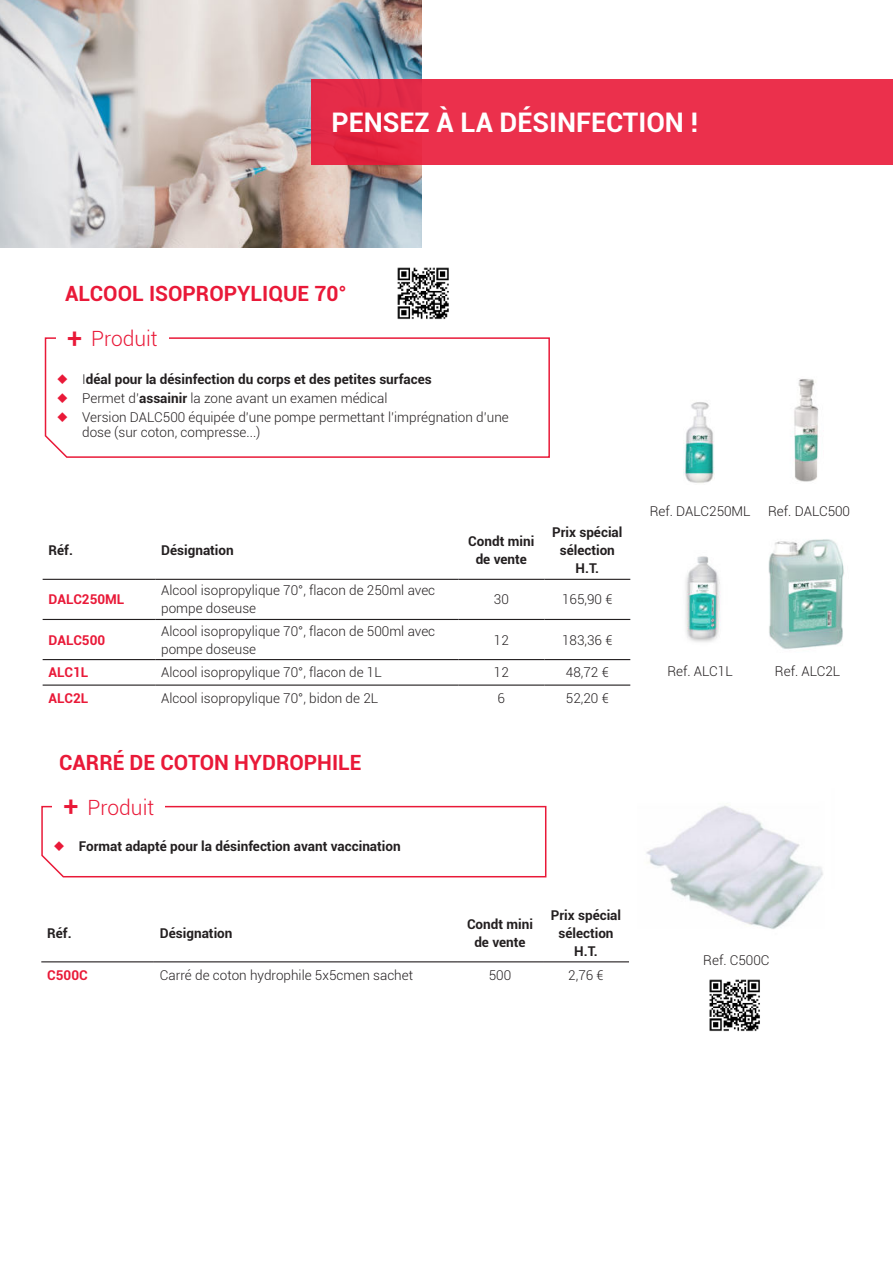
<style>
.page{position:relative;width:893px;height:1263px;background:#fff}
.page>*{position:absolute;margin:0;border:0;box-sizing:border-box;transform-origin:0 0}
.t1{font:700 27px "Roboto";color:#fff}
.t2{font:700 21px "Roboto";color:#e91938}
.t3{font:300 21px "Roboto";color:#e91938}
.t4{font:300 13.5px/19.2px "Roboto";color:#231f20}
.t5{font:700 13.5px/18px "Roboto";color:#231f20;text-align:center}
.t6{font:700 13.5px "Roboto";color:#e91938}
.s1{font-weight:500;font-size:27px}
.s2{font-weight:700}
</style>
<div class="page">
<svg style="left:44px;top:337px;width:506px;height:121px"></svg>
<div style="left:56px;top:311px;width:112px;height:43px;background:#fff"></div>
<hr style="left:43px;top:579px;width:112px;height:1px;background:#231f20">
<hr style="left:155px;top:579px;width:303px;height:1px;background:#231f20">
<hr style="left:458px;top:579px;width:86px;height:1px;background:#231f20">
<hr style="left:544px;top:579px;width:86px;height:1px;background:#231f20">
<hr style="left:43px;top:619px;width:112px;height:1px;background:#231f20">
<hr style="left:155px;top:619px;width:303px;height:1px;background:#231f20">
<hr style="left:458px;top:619px;width:86px;height:1px;background:#231f20">
<hr style="left:544px;top:619px;width:86px;height:1px;background:#231f20">
<hr style="left:43px;top:659px;width:112px;height:1px;background:#231f20">
<hr style="left:155px;top:659px;width:303px;height:1px;background:#231f20">
<hr style="left:458px;top:659px;width:86px;height:1px;background:#231f20">
<hr style="left:544px;top:659px;width:86px;height:1px;background:#231f20">
<hr style="left:43px;top:684px;width:112px;height:2px;background:#231f20">
<hr style="left:155px;top:684px;width:303px;height:2px;background:#231f20">
<hr style="left:458px;top:684px;width:86px;height:2px;background:#231f20">
<hr style="left:544px;top:684px;width:86px;height:2px;background:#231f20">
<img style="left:685px;top:556px;width:35px;height:86px">
<img style="left:768px;top:539px;width:76px;height:110px">
<img style="left:683px;top:402px;width:31px;height:81px">
<img style="left:790px;top:378px;width:29px;height:104px">
<img style="left:0;top:0;width:421px;height:248px">
<div style="left:311px;top:79px;width:582px;height:86px;background:#eb304c"></div>
<hr style="left:41px;top:961px;width:113px;height:1px;background:#231f20">
<hr style="left:154px;top:961px;width:303px;height:1px;background:#231f20">
<hr style="left:457px;top:961px;width:86px;height:1px;background:#231f20">
<hr style="left:543px;top:961px;width:86px;height:1px;background:#231f20">
<img style="left:646px;top:805px;width:177px;height:124px">
<img style="left:709px;top:979px;width:51px;height:53px">
<img style="left:397px;top:267px;width:52px;height:53px">
<svg style="left:58px;top:374px;width:10px;height:10px"></svg>
<svg style="left:58px;top:393px;width:10px;height:10px"></svg>
<svg style="left:58px;top:412px;width:10px;height:10px"></svg>
<svg style="left:41px;top:805px;width:506px;height:73px"></svg>
<h1 class="t1" style="left:331px;top:111px;width:368px">PENSEZ À LA DÉSINFECTION !</h1>
<h2 class="t2" style="left:65px;top:285px;width:283px">ALCOOL ISOPROPYLIQUE 70°</h2>
<h2 class="t3" style="left:67px;top:329px;width:92px"><span class="s1">+</span> Produit</h2>
<p class="t4" style="left:82px;top:370px;width:428px">I<span class="s2">déal pour la désinfection du corps et des petites surfaces<br></span>Permet d’<span class="s2">assainir</span> la zone avant un examen médical<br>Version DALC500 équipée d’une pompe permettant l’imprégnation d’une</p>
<p class="t4" style="left:82px;top:422px;width:180px">dose (sur coton, compresse...)</p>
<p class="t5" style="left:49px;top:543px;width:26px">Réf.</p>
<p class="t5" style="left:161px;top:543px;width:74px">Désignation</p>
<p class="t5" style="left:468px;top:534px;width:67px">Condt mini de vente</p>
<p class="t5" style="left:552px;top:525px;width:72px">Prix spécial sélection<br>H.T.</p>
<p class="t6" style="left:49px;top:594px;width:77px">DALC250ML</p>
<p class="t4" style="left:161px;top:581px;width:275px;line-height:18px">Alcool isopropylique 70°, flacon de 250ml avec pompe doseuse</p>
<p class="t4" style="left:494px;top:591px;width:16px">30</p>
<p class="t4" style="left:562px;top:590px;width:52px">165,90 €</p>
<p class="t6" style="left:49px;top:634px;width:58px">DALC500</p>
<p class="t4" style="left:161px;top:621px;width:275px;line-height:18px">Alcool isopropylique 70°, flacon de 500ml avec pompe doseuse</p>
<p class="t4" style="left:494px;top:631px;width:16px">12</p>
<p class="t4" style="left:562px;top:630px;width:52px">183,36 €</p>
<p class="t6" style="left:49px;top:667px;width:41px">ALC1L</p>
<p class="t4" style="left:161px;top:662px;width:222px">Alcool isopropylique 70°, flacon de 1L</p>
<p class="t4" style="left:494px;top:664px;width:16px">12</p>
<p class="t4" style="left:566px;top:662px;width:44px">48,72 €</p>
<p class="t6" style="left:49px;top:692px;width:41px">ALC2L</p>
<p class="t4" style="left:161px;top:688px;width:219px">Alcool isopropylique 70°, bidon de 2L</p>
<p class="t4" style="left:498px;top:688px;width:9px">6</p>
<p class="t4" style="left:566px;top:688px;width:44px">52,20 €</p>
<h2 class="t2" style="left:59px;top:753px;width:304px">CARRÉ DE COTON HYDROPHILE</h2>
<h2 class="t3" style="left:64px;top:798px;width:92px"><span class="s1">+</span> Produit</h2>
<p class="t5" style="left:79px;top:838px;width:323px">Format adapté pour la désinfection avant vaccination</p>
<p class="t5" style="left:47px;top:925px;width:26px">Réf.</p>
<p class="t5" style="left:160px;top:925px;width:74px">Désignation</p>
<p class="t5" style="left:467px;top:916px;width:67px">Condt mini de vente</p>
<p class="t5" style="left:551px;top:907px;width:72px">Prix spécial sélection<br>H.T.</p>
<p class="t6" style="left:47px;top:969px;width:42px">C500C</p>
<p class="t4" style="left:160px;top:966px;width:255px">Carré de coton hydrophile 5x5cmen sachet</p>
<p class="t4" style="left:489px;top:966px;width:24px">500</p>
<p class="t4" style="left:568px;top:965px;width:37px">2,76 €</p>
<p class="t4" style="left:650px;top:502px;width:102px">Ref. DALC250ML</p>
<p class="t4" style="left:768px;top:502px;width:83px">Ref. DALC500</p>
<p class="t4" style="left:667px;top:662px;width:67px">Ref. ALC1L</p>
<p class="t4" style="left:775px;top:662px;width:67px">Ref. ALC2L</p>
<p class="t4" style="left:703px;top:952px;width:68px">Ref. C500C</p>
</div>
